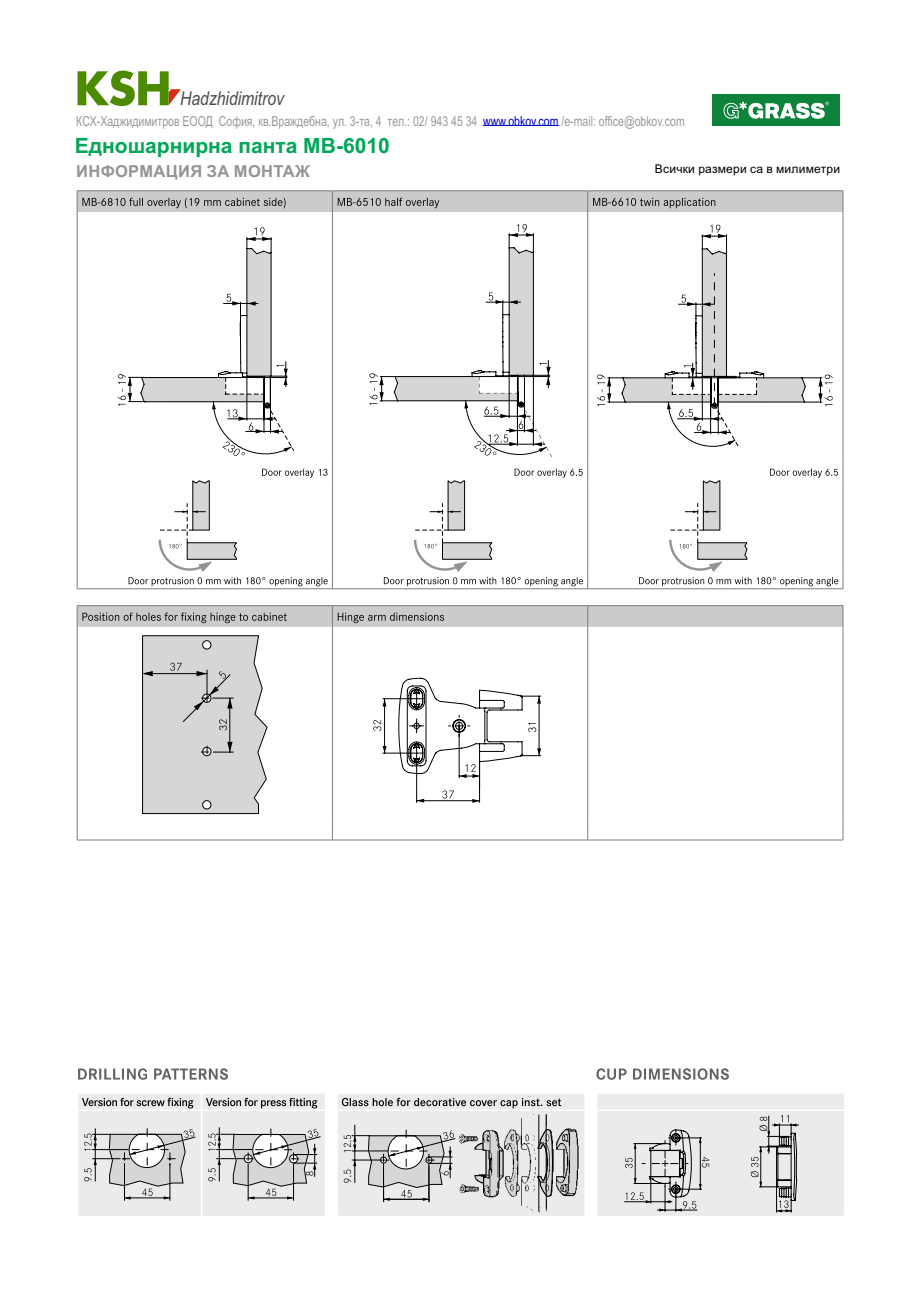
<style>
.page{position:relative;width:919px;height:1289px;background:#fff}
.page>*{position:absolute;margin:0;border:0;box-sizing:border-box;transform-origin:0 0}
.t1{font:700 21px "Arial";color:#00a759}
.t2{font:italic 19.05px "Arial Narrow";color:#4e4e4d}
.t3{font:700 16.5px "Arial";letter-spacing:.02em;color:#959494}
.t4{font:13.8px "Arial Narrow";color:#999;scale:.93 1}
.t5{font:12px "Arial";letter-spacing:.02em;color:#000}
.s1{color:#0000c4}
</style>
<div class="page">
<div style="left:712px;top:94px;width:128px;height:32px;background:#0c823b"></div>
<svg style="left:723px;top:102px;width:105px;height:17px"></svg>
<svg style="left:77px;top:71px;width:104px;height:35px"></svg>
<hr style="left:483px;top:126px;width:75px;height:1px;background:#0000c4">
<hr style="left:77px;top:190px;width:255px;height:1px;background:#7c7c7c">
<hr style="left:332px;top:190px;width:255px;height:1px;background:#7c7c7c">
<hr style="left:587px;top:190px;width:256px;height:1px;background:#7c7c7c">
<hr style="left:842px;top:212px;width:1px;height:251px;background:#7c7c7c">
<svg style="left:77px;top:463px;width:1px;height:17px"></svg>
<hr style="left:77px;top:212px;width:1px;height:251px;background:#7c7c7c">
<hr style="left:332px;top:212px;width:1px;height:251px;background:#7c7c7c">
<hr style="left:587px;top:212px;width:1px;height:251px;background:#7c7c7c">
<hr style="left:77px;top:480px;width:1px;height:91px;background:#7c7c7c">
<svg style="left:77px;top:571px;width:1px;height:17px"></svg>
<hr style="left:77px;top:588px;width:255px;height:1px;background:#7c7c7c">
<hr style="left:332px;top:588px;width:255px;height:1px;background:#7c7c7c">
<hr style="left:587px;top:588px;width:256px;height:1px;background:#7c7c7c">
<svg style="left:77px;top:191px;width:766px;height:21px;background:#bebebe"></svg>
<svg style="left:118px;top:227px;width:176px;height:229px"></svg>
<svg style="left:369px;top:224px;width:183px;height:233px"></svg>
<svg style="left:597px;top:224px;width:235px;height:223px"></svg>
<svg style="left:128px;top:463px;width:205px;height:125px"></svg>
<svg style="left:384px;top:463px;width:204px;height:125px"></svg>
<svg style="left:639px;top:463px;width:204px;height:125px"></svg>
<hr style="left:77px;top:839px;width:255px;height:1px;background:#7c7c7c">
<hr style="left:332px;top:626px;width:1px;height:196px;background:#7c7c7c">
<svg style="left:332px;top:822px;width:1px;height:17px"></svg>
<hr style="left:332px;top:839px;width:255px;height:1px;background:#7c7c7c">
<hr style="left:587px;top:839px;width:256px;height:1px;background:#7c7c7c">
<hr style="left:77px;top:626px;width:1px;height:196px;background:#7c7c7c">
<hr style="left:842px;top:626px;width:1px;height:196px;background:#7c7c7c">
<svg style="left:77px;top:822px;width:1px;height:17px"></svg>
<svg style="left:842px;top:822px;width:1px;height:17px"></svg>
<hr style="left:587px;top:626px;width:1px;height:196px;background:#7c7c7c">
<svg style="left:587px;top:822px;width:1px;height:17px"></svg>
<svg style="left:77px;top:605px;width:766px;height:21px;background:#bfbfbf"></svg>
<svg style="left:142px;top:635px;width:126px;height:179px;background:#cecece"></svg>
<svg style="left:373px;top:677px;width:168px;height:125px"></svg>
<svg style="left:78px;top:1068px;width:150px;height:11px"></svg>
<svg style="left:78px;top:1094px;width:247px;height:122px;background:#d6d6d6"></svg>
<svg style="left:338px;top:1094px;width:246px;height:122px;background:#d5d5d5"></svg>
<img style="left:456px;top:1114px;width:123px;height:98px">
<hr style="left:538px;top:1114px;width:1px;height:97px;background:#000">
<hr style="left:546px;top:1114px;width:1px;height:94px;background:#000">
<svg style="left:596px;top:1068px;width:132px;height:11px"></svg>
<svg style="left:597px;top:1094px;width:247px;height:122px;background:#dbdbdb"></svg>
<h2 class="t2" style="left:180px;top:91px;width:105px">Hadzhidimitrov</h2>
<p class="t4" style="left:76px;top:116px;width:655px">КСХ-Хаджидимитров ЕООД София, кв.Враждебна, ул. 3-та, 4 тел.: 02/ 943 45 34 <span class="s1">www.obkov.com</span> /e-mail: office@obkov.com</p>
<p class="t3" style="left:76px;top:165px;width:235px">ИНФОРМАЦИЯ ЗА МОНТАЖ</p>
<p class="t5" style="left:654px;top:165px;width:187px">Всички размери са в милиметри</p>
<h1 class="t1" style="left:75px;top:138px;width:316px">Едношарнирна панта MB-6010</h1>
</div>
